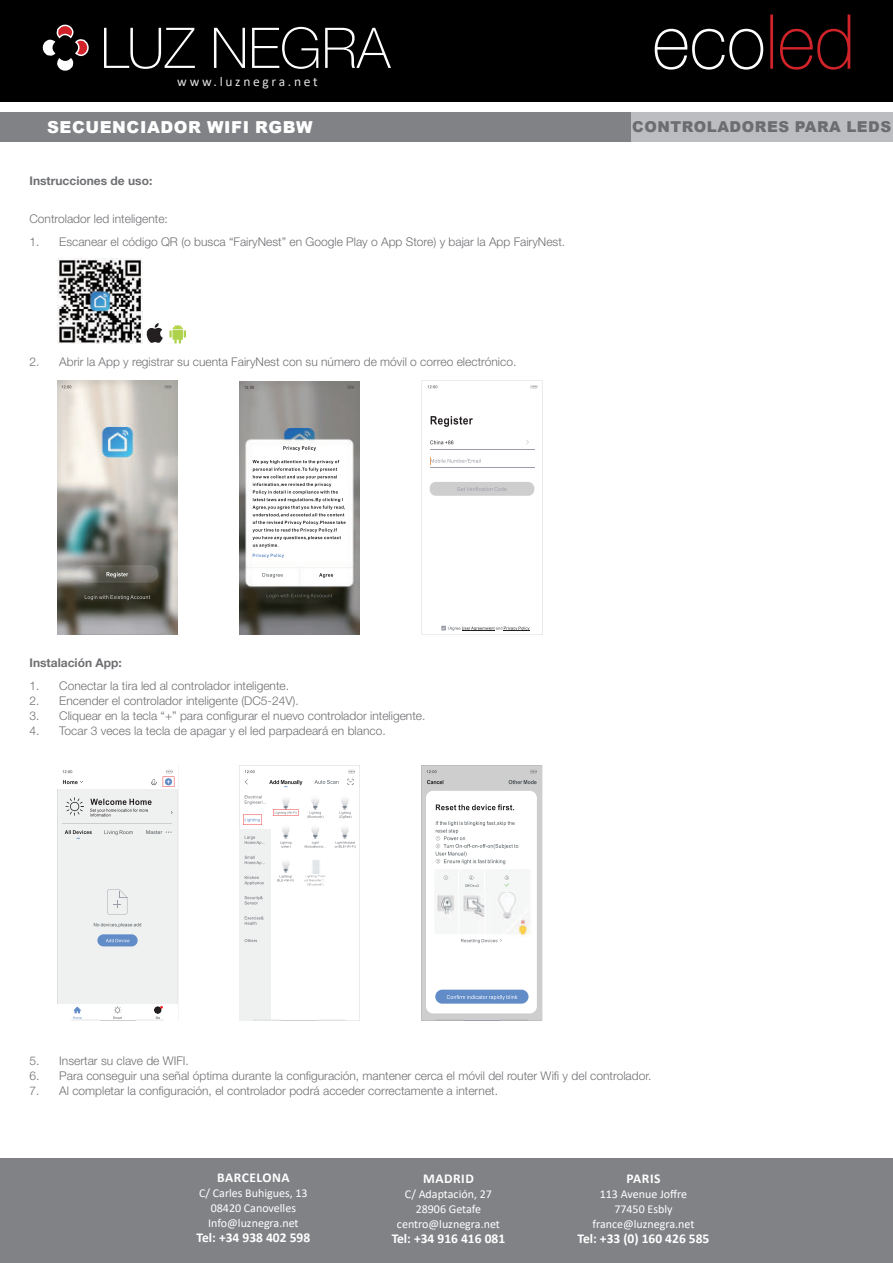
<style>
.page{position:relative;width:893px;height:1263px;background:#fff}
.page>*{position:absolute;margin:0;border:0;box-sizing:border-box;transform-origin:0 0}
.t1{font:900 16.5px "Arial";letter-spacing:.035em;color:#fff}
.t2{font:900 15px "Arial";letter-spacing:.035em;color:#6c6d70}
.t3{font:700 13.5px "Calibri";color:#fff}
.t4{font:13.5px "Calibri";letter-spacing:.2em;color:#e1e2e4}
.t5{font:700 13.5px "Calibri";letter-spacing:.04em;color:#fff}
.t6{font:300 12px "Helvetica Neue LT Std";color:#6f7073}
.t7{font:12px/15px "Calibri";color:#fff;text-align:center}
.t8{font:700 12px "Helvetica Neue LT Std";color:#6f7073}
</style>
<div class="page">
<div style="left:0;top:0;width:893px;height:102px;background:#000"></div>
<svg style="left:43px;top:24px;width:46px;height:47px"></svg>
<svg style="left:104px;top:27px;width:287px;height:42px"></svg>
<svg style="left:770px;top:15px;width:80px;height:55px"></svg>
<svg style="left:655px;top:29px;width:108px;height:41px"></svg>
<img style="left:57px;top:258px;width:85px;height:86px">
<img style="left:240px;top:381px;width:120px;height:254px">
<svg style="left:253px;top:460px;width:93px;height:88px"></svg>
<svg style="left:319px;top:573px;width:14px;height:5px"></svg>
<svg style="left:283px;top:446px;width:33px;height:5px"></svg>
<svg style="left:253px;top:554px;width:31px;height:4px"></svg>
<svg style="left:262px;top:573px;width:21px;height:5px"></svg>
<svg style="left:267px;top:594px;width:65px;height:4px"></svg>
<svg style="left:244px;top:386px;width:10px;height:3px"></svg>
<svg style="left:347px;top:386px;width:8px;height:3px"></svg>
<img style="left:57px;top:381px;width:121px;height:253px">
<svg style="left:106px;top:572px;width:22px;height:5px"></svg>
<svg style="left:85px;top:595px;width:65px;height:5px"></svg>
<svg style="left:62px;top:385px;width:9px;height:3px"></svg>
<svg style="left:165px;top:385px;width:7px;height:3px"></svg>
<svg style="left:422px;top:385px;width:120px;height:250px"></svg>
<svg style="left:57px;top:769px;width:121px;height:252px"></svg>
<svg style="left:421px;top:765px;width:121px;height:256px"></svg>
<hr style="left:464px;top:1020px;width:36px;height:1px;background:#9b9ea8">
<svg style="left:239px;top:765px;width:121px;height:256px"></svg>
<img style="left:305px;top:875px;width:19px;height:3px">
<svg style="left:146px;top:323px;width:17px;height:20px"></svg>
<svg style="left:169px;top:324px;width:17px;height:20px"></svg>
<div style="left:631px;top:112px;width:262px;height:30px;background:#bcbdc0"></div>
<div style="left:0;top:112px;width:631px;height:30px;background:#808285"></div>
<div style="left:0;top:1159px;width:893px;height:104px;background:#808285"></div>
<p class="t4" style="left:177px;top:73px;width:142px">www.luznegra.net</p>
<h1 class="t1" style="left:47px;top:115px;width:267px">SECUENCIADOR WIFI RGBW</h1>
<p class="t2" style="left:632px;top:116px;width:260px">CONTROLADORES PARA LEDS</p>
<p class="t8" style="left:29px;top:173px;width:124px">Instrucciones de uso:</p>
<p class="t6" style="left:29px;top:211px;width:140px">Controlador led inteligente:</p>
<p class="t6" style="left:29px;top:234px;width:537px">1. Escanear el código QR (o busca “FairyNest” en Google Play o App Store) y bajar la App FairyNest.</p>
<p class="t6" style="left:29px;top:354px;width:488px">2. Abrir la App y registrar su cuenta FairyNest con su número de móvil o correo electrónico.</p>
<p class="t8" style="left:29px;top:655px;width:94px">Instalación App:</p>
<p class="t6" style="left:29px;top:679px;width:261px">1. Conectar la tira led al controlador inteligente.</p>
<p class="t6" style="left:29px;top:694px;width:271px">2. Encender el controlador inteligente (DC5-24V).</p>
<p class="t6" style="left:29px;top:709px;width:397px">3. Cliquear en la tecla “+” para configurar el nuevo controlador inteligente.</p>
<p class="t6" style="left:29px;top:724px;width:358px">4. Tocar 3 veces la tecla de apagar y el led parpadeará en blanco.</p>
<p class="t6" style="left:29px;top:1054px;width:161px">5. Insertar su clave de WIFI.</p>
<p class="t6" style="left:29px;top:1069px;width:623px">6. Para conseguir una señal óptima durante la configuración, mantener cerca el móvil del router Wifi y del controlador.</p>
<p class="t6" style="left:29px;top:1084px;width:470px">7. Al completar la configuración, el controlador podrá acceder correctamente a internet.</p>
<p class="t5" style="left:217px;top:1168px;width:74px">BARCELONA</p>
<p class="t7" style="left:199px;top:1185px;width:110px">C/ Carles Buhigues, 13<br>08420 Canovelles<br>Info@luznegra.net</p>
<p class="t3" style="left:197px;top:1228px;width:115px">Tel: +34 938 402 598</p>
<p class="t3" style="left:423px;top:1169px;width:52px">MADRID</p>
<p class="t7" style="left:397px;top:1186px;width:104px">C/ Adaptación, 27<br>28906 Getafe centro@luznegra.net</p>
<p class="t3" style="left:392px;top:1229px;width:115px">Tel: +34 916 416 081</p>
<p class="t3" style="left:626px;top:1169px;width:36px">PARIS</p>
<p class="t7" style="left:592px;top:1186px;width:104px">113 Avenue Joffre<br>77450 Esbly france@luznegra.net</p>
<p class="t3" style="left:577px;top:1229px;width:133px">Tel: +33 (0) 160 426 585</p>
</div>
